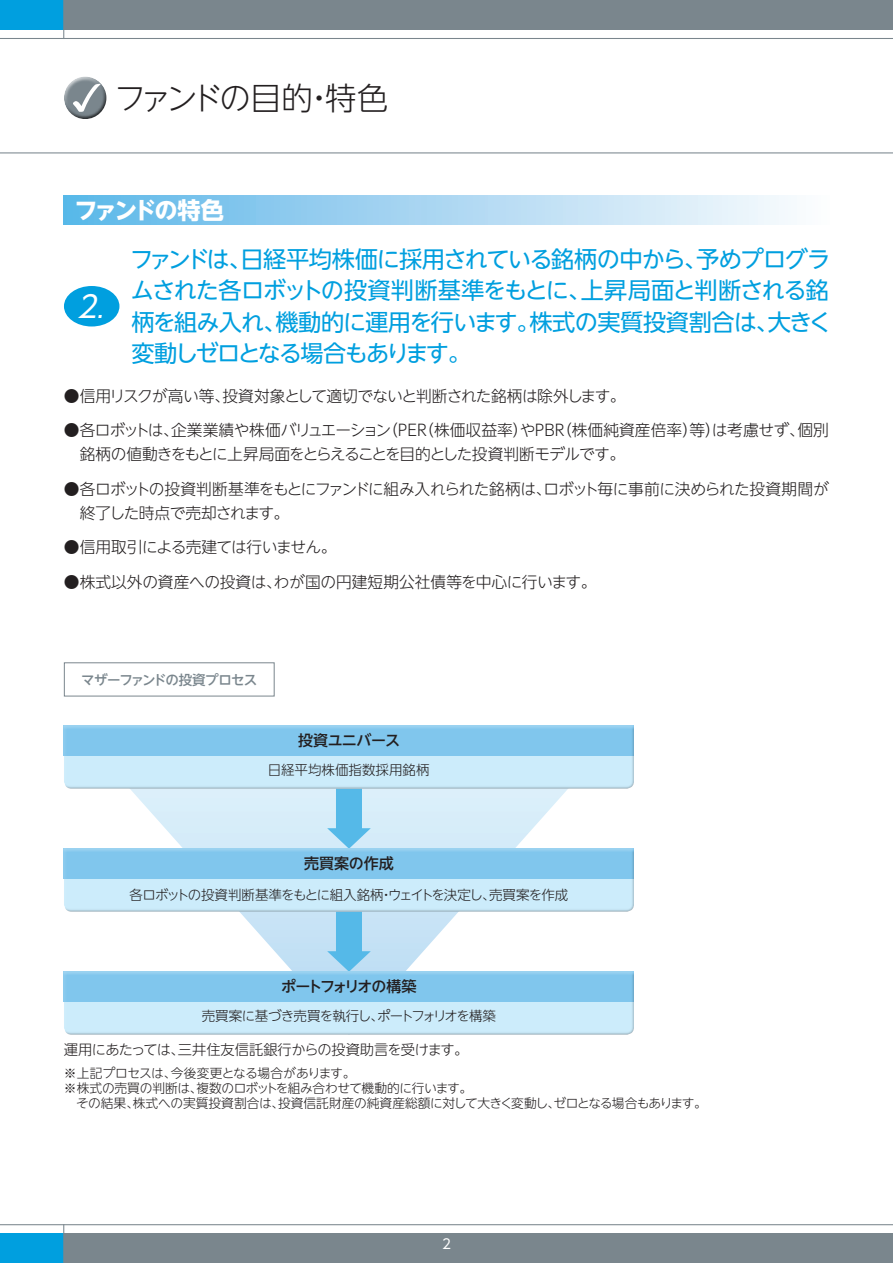
<style>
.page{position:relative;width:893px;height:1263px;background:#fff}
.page>*{position:absolute;margin:0;border:0;box-sizing:border-box;transform-origin:0 0}
.t1{font:300 31.5px "UD Shin Go NT Pro";letter-spacing:-.11em;color:#231f20}
.t2{font:italic 30px "UD Shin Go NT Pro";color:#fff}
.t3{font:23.25px/31.5px "UD Shin Go NT Pro";letter-spacing:-.06em;color:#009fdf;text-align:justify}
.t4{font:700 23.25px "UD Shin Go NT Pro";letter-spacing:-.125em;color:#fff}
.t5{font:300 15.75px/24px "UD Shin Go NT Pro";letter-spacing:-.035em;color:#231f20}
.t6{font:300 15.75px "UD Shin Go NT Pro";letter-spacing:-.055em;color:#231f20}
.t7{font:300 15.75px "UD Shin Go NT Pro";letter-spacing:-.015em;color:#231f20}
.t8{font:500 15px "UD Shin Go NT Pro";letter-spacing:-.03em;color:#231f20}
.t9{font:500 15px "UD Shin Go NT Pro";letter-spacing:-.13em;color:#231f20}
.t10{font:300 14.25px "UD Shin Go NT Pro";letter-spacing:-.02em;color:#231f20}
.t11{font:300 13.5px "UD Shin Go NT Pro";letter-spacing:-.065em;color:#231f20}
.t12{font:300 13.5px "UD Shin Go NT Pro";letter-spacing:-.06em;color:#231f20}
.t13{font:500 13.5px "UD Shin Go NT Pro";letter-spacing:-.06em;color:#7a868d}
.t14{font:300 13.5px "UD Shin Go NT Pro";color:#231f20}
.t15{font:13.5px "UD Shin Go NT Pro";color:#fff}
.t16{font:300 12.75px/15px "UD Shin Go NT Pro";letter-spacing:-.03em;color:#231f20}
.s1{font-size:23.25px}
</style>
<div class="page">
<div style="left:64px;top:0;width:829px;height:30px;background:#7a868d"></div>
<div style="left:64px;top:1233px;width:829px;height:30px;background:#7a868d"></div>
<hr style="left:0;top:38px;width:893px;height:1px;background:#7a868d">
<hr style="left:0;top:152px;width:893px;height:1px;background:#7a868d">
<hr style="left:0;top:1224px;width:893px;height:1px;background:#7a868d">
<div style="left:0;top:0;width:64px;height:30px;background:#009fdf"></div>
<div style="left:0;top:1233px;width:64px;height:30px;background:#009fdf"></div>
<hr style="left:63px;top:0;width:1px;height:39px;background:#7a868d">
<hr style="left:63px;top:1224px;width:1px;height:39px;background:#7a868d">
<div style="left:64px;top:76px;width:43px;height:34px;background:#fff;opacity:.75"></div>
<div style="left:64px;top:83px;width:44px;height:38px;background:#231f20;opacity:.75"></div>
<div style="left:64px;top:196px;width:765px;height:29px;background:linear-gradient(to right,#5cb6e8,#fdfcfd)"></div>
<div style="left:64px;top:286px;width:55px;height:40px;background:#009fdf;border-radius:50%"></div>
<div style="left:64px;top:662px;width:211px;height:34px;border:1px solid #7a868d"></div>
<div style="left:63px;top:726px;width:573px;height:65px;background:#231f20;opacity:.3"></div>
<svg style="left:64px;top:789px;width:570px;height:60px"></svg>
<div style="left:63px;top:849px;width:573px;height:65px;background:#231f20;opacity:.3"></div>
<svg style="left:64px;top:912px;width:570px;height:60px"></svg>
<div style="left:63px;top:972px;width:573px;height:65px;background:#231f20;opacity:.3"></div>
<h1 class="t1" style="left:114px;top:72px;width:275px">ファンドの目的・特色</h1>
<h3 class="t4" style="left:74px;top:191px;width:151px">ファンドの特色</h3>
<h3 class="t3" style="left:130px;top:243px;width:703px">ファンドは、日経平均株価に採用されている銘柄の中から、予めプログラムされた各ロボットの投資判断基準をもとに、上昇局面と判断される銘柄を組み入れ、機動的に運用を行います。株式の実質投資割合は、大きく変動しゼロとなる場合もあります。</h3>
<p class="t6" style="left:64px;top:383px;width:563px">●信用リスクが高い等、投資対象として適切でないと判断された銘柄は除外します。</p>
<p class="t5" style="left:80px;top:417px;width:751px;text-indent:-16px">●各ロボットは、企業業績や株価バリュエーション（ＰＥＲ（株価収益率）やＰＢＲ（株価純資産倍率）等）は考慮せず、個別銘柄の値動きをもとに上昇局面をとらえることを目的とした投資判断モデルです。</p>
<p class="t5" style="left:80px;top:476px;width:750px;text-indent:-16px">●各ロボットの投資判断基準をもとにファンドに組み入れられた銘柄は、ロボット毎に事前に決められた投資期間が終了した時点で売却されます。</p>
<p class="t5" style="left:64px;top:534px;width:274px">●信用取引による売建ては行いません。</p>
<p class="t7" style="left:64px;top:569px;width:534px">●株式以外の資産への投資は、わが国の円建短期公社債等を中心に行います。</p>
<h2 class="t2" style="left:77px;top:282px;width:34px">2<span class="s1">.</span></h2>
<p class="t13" style="left:81px;top:668px;width:177px">マザーファンドの投資プロセス</p>
<p class="t8" style="left:298px;top:728px;width:104px">投資ユニバース</p>
<p class="t14" style="left:268px;top:759px;width:163px">日経平均株価指数採用銘柄</p>
<p class="t8" style="left:304px;top:851px;width:91px">売買案の作成</p>
<p class="t11" style="left:129px;top:883px;width:440px">各ロボットの投資判断基準をもとに組入銘柄・ウェイトを決定し、売買案を作成</p>
<p class="t9" style="left:281px;top:974px;width:137px">ポートフォリオの構築</p>
<p class="t12" style="left:202px;top:1005px;width:296px">売買案に基づき売買を執行し、ポートフォリオを構築</p>
<p class="t10" style="left:64px;top:1038px;width:406px">運用にあたっては、三井住友信託銀行からの投資助言を受けます。</p>
<p class="t16" style="left:64px;top:1065px;width:644px">※上記プロセスは、今後変更となる場合があります。<br>※株式の売買の判断は、複数のロボットを組み合わせて機動的に行います。<br>　その結果、株式への実質投資割合は、投資信託財産の純資産総額に対して大きく変動し、ゼロとなる場合もあります。</p>
<p class="t15" style="left:442px;top:1233px;width:10px">2</p>
</div>
